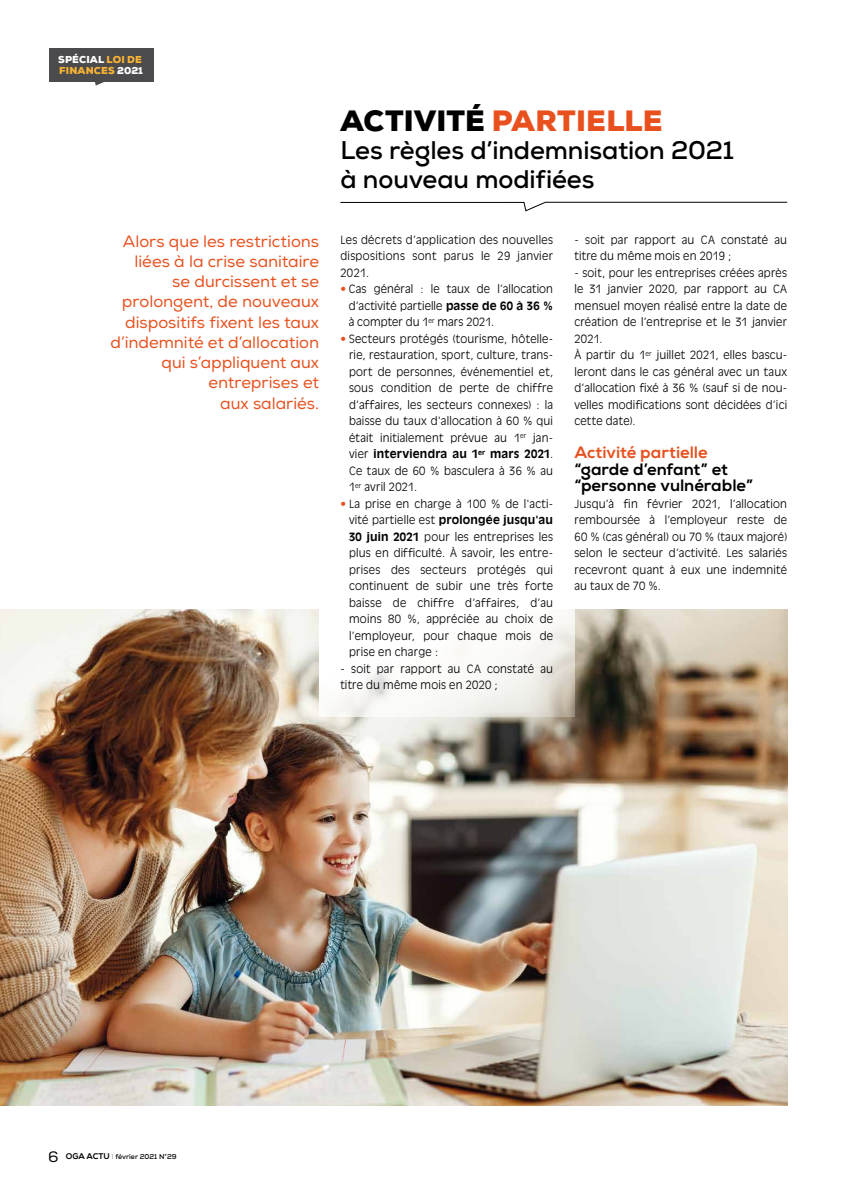
<style>
.page{position:relative;width:851px;height:1191px;background:#fff}
.page>*{position:absolute;margin:0;border:0;box-sizing:border-box;transform-origin:0 0}
.t1{font:900 28.5px "Nexa";color:#e8511e}
.t2{font:700 25.5px/28.5px "Nexa";letter-spacing:-.005em;color:#000}
.t3{font:16.5px/20.2px "Nexa";color:#e8511e;text-align:right}
.t4{font:16.5px/16.5px "Nexa X Bold";color:#000}
.t5{font:16.5px "Nexa X Bold";color:#e8511e}
.t6{font:300 11.25px/16.5px "Antique Olive Std";letter-spacing:.02em;color:#000;text-align:justify}
.t7{font:900 9.75px/11.2px "Nexa";letter-spacing:.015em;color:#f8b334}
.t8{font:700 7.05px "Nexa";color:#000}
.s1{color:#fff}
.s2{color:#000}
.s3{color:#e8511e}
.s4{font-weight:700}
.s5{font-weight:400;font-size:15px}
.s6{font-family:"Nexa X Bold";font-weight:400;font-size:8.25px}
.s7{font-weight:100}
</style>
<div class="page">
<img style="left:0;top:609px;width:787px;height:497px">
<div style="left:319px;top:537px;width:255px;height:179px;background:#fff"></div>
<svg style="left:340px;top:201px;width:447px;height:11px"></svg>
<div style="left:49px;top:48px;width:104px;height:34px;background:#4b4b4d"></div>
<svg style="left:95px;top:82px;width:9px;height:4px"></svg>
<p class="t7" style="left:58px;top:54px;width:86px"><span class="s1">SPÉCIAL</span> LOI DE<br>FINANCES <span class="s1">2021</span></p>
<h3 class="t3" style="left:111px;top:231px;width:210px">Alors que les restrictions liées à la crise sanitaire<br>se durcissent et se prolongent, de nouveaux dispositifs fixent les taux d’indemnité et d’allocation qui s’appliquent aux entreprises et<br>aux salariés.</h3>
<h1 class="t1" style="left:340px;top:101px;width:323px"><span class="s2">ACTIVITÉ</span> PARTIELLE</h1>
<h2 class="t2" style="left:340px;top:136px;width:395px">Les règles d’indemnisation 2021 à nouveau modifiées</h2>
<p class="t6" style="left:340px;top:231px;width:214px">Les décrets d’application des nouvelles dispositions sont parus le 29 janvier 2021.</p>
<p class="t6" style="left:349px;top:281px;width:206px;text-indent:-8px"><span class="s3">•</span> Cas général : le taux de l’allocation d’activité partielle <span class="s4">passe de 60 à 36 % </span>à compter du 1<sup>er</sup> mars 2021.</p>
<p class="t6" style="left:349px;top:330px;width:205px;text-indent:-9px"><span class="s3">•</span> Secteurs protégés (tourisme, hôtelle&shy;rie, restauration, sport, culture, trans&shy;port de personnes, événementiel et, sous condition de perte de chiffre d’affaires, les secteurs connexes) : la baisse du taux d'allocation à 60 % qui était initialement prévue au 1<sup>er</sup> jan&shy;vier <span class="s4">interviendra au 1</span><sup>er</sup> <span class="s4">mars 2021</span>.<br>Ce taux de 60 % basculera à 36 % au 1<sup>er</sup> avril 2021.</p>
<p class="t6" style="left:349px;top:495px;width:205px;text-indent:-9px"><span class="s3">•</span> La prise en charge à 100 % de l'acti&shy;vité partielle est <span class="s4">prolongée jusqu'au 30 juin 2021</span> pour les entreprises les plus en difficulté. À savoir, les entre&shy;prises des secteurs protégés qui continuent de subir une très forte baisse de chiffre d’affaires, d’au moins 80 %, appréciée au choix de l’employeur, pour chaque mois de prise en charge :</p>
<p class="t6" style="left:340px;top:660px;width:214px">- soit par rapport au CA constaté au titre du même mois en 2020 ;</p>
<p class="t6" style="left:574px;top:231px;width:214px">- soit par rapport au CA constaté au titre du même mois en 2019 ;</p>
<p class="t6" style="left:574px;top:264px;width:214px;text-align:left">- soit, pour les entreprises créées après le 31 janvier 2020, par rapport au CA mensuel moyen réalisé entre la date de création de l’entreprise et le 31 janvier 2021.<br>À partir du 1<sup>er</sup> juillet 2021, elles bascu&shy;leront dans le cas général avec un taux d’allocation fixé à 36 % (sauf si de nou&shy;velles modifications sont décidées d’ici cette date).</p>
<h3 class="t5" style="left:574px;top:442px;width:135px">Activité partielle</h3>
<h3 class="t4" style="left:574px;top:461px;width:180px">“garde d’enfant” et “personne vulnérable”</h3>
<p class="t6" style="left:574px;top:495px;width:214px">Jusqu’à fin février 2021, l’allocation remboursée à l’employeur reste de 60 % (cas général) ou 70 % (taux majoré) selon le secteur d’activité. Les salariés recevront quant à eux une indemnité au taux de 70 %.</p>
<p class="t8" style="left:48px;top:1152px;width:130px"><span class="s5">6</span> <span class="s6">OGA ACTU</span> <span class="s7">I</span> février 2021 N°29</p>
</div>
